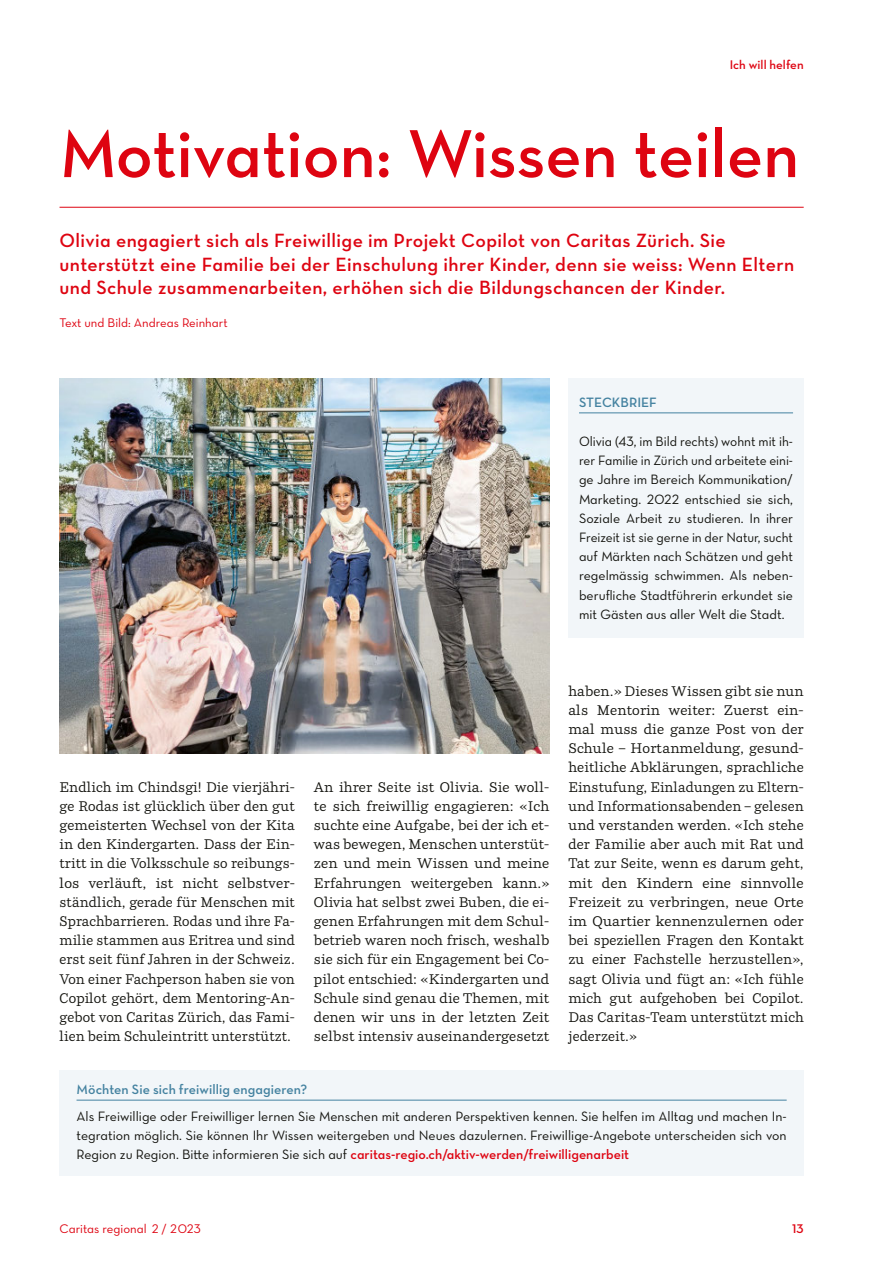
<style>
.page{position:relative;width:893px;height:1263px;background:#fff}
.page>*{position:absolute;margin:0;border:0;box-sizing:border-box;transform-origin:0 0}
.t1{font:69px "Neutraface Text Demi Alt";color:#de0411}
.t2{font:19.5px/23.4px "Neutraface Text Demi Alt";letter-spacing:.02em;color:#de0411}
.t3{font:13.8px/19.2px "Parry Pro";letter-spacing:.01em;color:#12120d;text-align:justify}
.t4{font:13.8px/19.2px "Neutraface Text Book Alt";color:#12120d;text-align:justify}
.t5{font:13.8px "Neutraface Text Demi Alt";color:#de0411}
.t6{font:13.8px "Neutraface Text Demi Alt";letter-spacing:.005em;color:#4482a0}
.t7{font:12.75px "Neutraface Text Book Alt";color:#de0411}
.t8{font:12.75px "Neutraface Text Demi Alt";color:#de0411}
.s1{font-family:"Neutraface Text Book Alt";color:#12120d}
</style>
<div class="page">
<hr style="left:60px;top:207px;width:744px;height:1px;background:#de0411">
<img style="left:60px;top:378px;width:489px;height:375px">
<div style="left:568px;top:378px;width:236px;height:260px;background:#f2f6f9"></div>
<hr style="left:579px;top:412px;width:214px;height:1px;background:#4482a0">
<div style="left:60px;top:1070px;width:744px;height:105px;background:#f2f6f9"></div>
<hr style="left:77px;top:1100px;width:710px;height:1px;background:#4482a0">
<p class="t8" style="left:730px;top:57px;width:75px">Ich will helfen</p>
<h1 class="t1" style="left:60px;top:110px;width:741px">Motivation: Wissen teilen</h1>
<p class="t2" style="left:60px;top:229px;width:736px">Olivia engagiert sich als Freiwillige im Projekt Copilot von Caritas Zürich. Sie unterstützt eine Familie bei der Einschulung ihrer Kinder, denn sie weiss: Wenn Eltern und Schule zusammenarbeiten, erhöhen sich die Bildungschancen der Kinder.</p>
<p class="t7" style="left:60px;top:315px;width:170px">Text und Bild: Andreas Reinhart</p>
<p class="t6" style="left:579px;top:393px;width:79px">STECKBRIEF</p>
<p class="t4" style="left:579px;top:431px;width:216px">Olivia (43, im Bild rechts) wohnt mit ih&shy;rer Familie in Zürich und arbeitete eini&shy;ge Jahre im Bereich Kommunikation/ Marketing. 2022 entschied sie sich, Soziale Arbeit zu studieren. In ihrer Freizeit ist sie gerne in der Natur, sucht auf Märkten nach Schätzen und geht regelmässig schwimmen. Als neben&shy;berufliche Stadtführerin erkundet sie mit Gästen aus aller Welt die Stadt.</p>
<p class="t3" style="left:60px;top:777px;width:237px">Endlich im Chindsgi! Die vierjähri&shy;ge Rodas ist glücklich über den gut gemeisterten Wechsel von der Kita in den Kindergarten. Dass der Ein&shy;tritt in die Volksschule so reibungs&shy;los verläuft, ist nicht selbstver&shy;ständlich, gerade für Menschen mit Sprachbarrieren. Rodas und ihre Fa&shy;milie stammen aus Eritrea und sind erst seit fünf Jahren in der Schweiz.<br>Von einer Fachperson haben sie von Copilot gehört, dem Mentoring-An&shy;gebot von Caritas Zürich, das Fami&shy;lien beim Schuleintritt unterstützt.</p>
<p class="t3" style="left:314px;top:777px;width:237px">An ihrer Seite ist Olivia. Sie woll&shy;te sich freiwillig engagieren: «Ich suchte eine Aufgabe, bei der ich et&shy;was bewegen, Menschen unterstüt&shy;zen und mein Wissen und meine Erfahrungen weitergeben kann.» Olivia hat selbst zwei Buben, die ei&shy;genen Erfahrungen mit dem Schul&shy;betrieb waren noch frisch, weshalb sie sich für ein Engagement bei Co&shy;pilot entschied: «Kindergarten und Schule sind genau die Themen, mit denen wir uns in der letzten Zeit selbst intensiv auseinandergesetzt</p>
<p class="t3" style="left:568px;top:681px;width:237px">haben.» Dieses Wissen gibt sie nun als Mentorin weiter: Zuerst ein&shy;mal muss die ganze Post von der Schule – Hortanmeldung, gesund&shy;heitliche Abklärungen, sprachliche Einstufung, Einladungen zu Eltern&shy;und Informationsabenden – gelesen und verstanden werden. «Ich stehe der Familie aber auch mit Rat und Tat zur Seite, wenn es darum geht, mit den Kindern eine sinnvolle Freizeit zu verbringen, neue Orte im Quartier kennenzulernen oder bei speziellen Fragen den Kontakt zu einer Fachstelle herzustellen», sagt Olivia und fügt an: «Ich fühle mich gut aufgehoben bei Copilot.<br>Das Caritas-Team unterstützt mich jederzeit.»</p>
<p class="t6" style="left:77px;top:1080px;width:232px">Möchten Sie sich freiwillig engagieren?</p>
<p class="t4" style="left:77px;top:1106px;width:712px">Als Freiwillige oder Freiwilliger lernen Sie Menschen mit anderen Perspektiven kennen. Sie helfen im Alltag und machen In&shy;tegration möglich. Sie können Ihr Wissen weitergeben und Neues dazulernen. Freiwillige-Angebote unterscheiden sich von</p>
<p class="t5" style="left:77px;top:1145px;width:554px"><span class="s1">Region zu Region. Bitte informieren Sie sich auf</span> caritas-regio.ch/aktiv-werden/freiwilligenarbeit</p>
<p class="t7" style="left:60px;top:1221px;width:143px">Caritas regional 2 / 2023</p>
<p class="t8" style="left:792px;top:1221px;width:13px">13</p>
</div>
